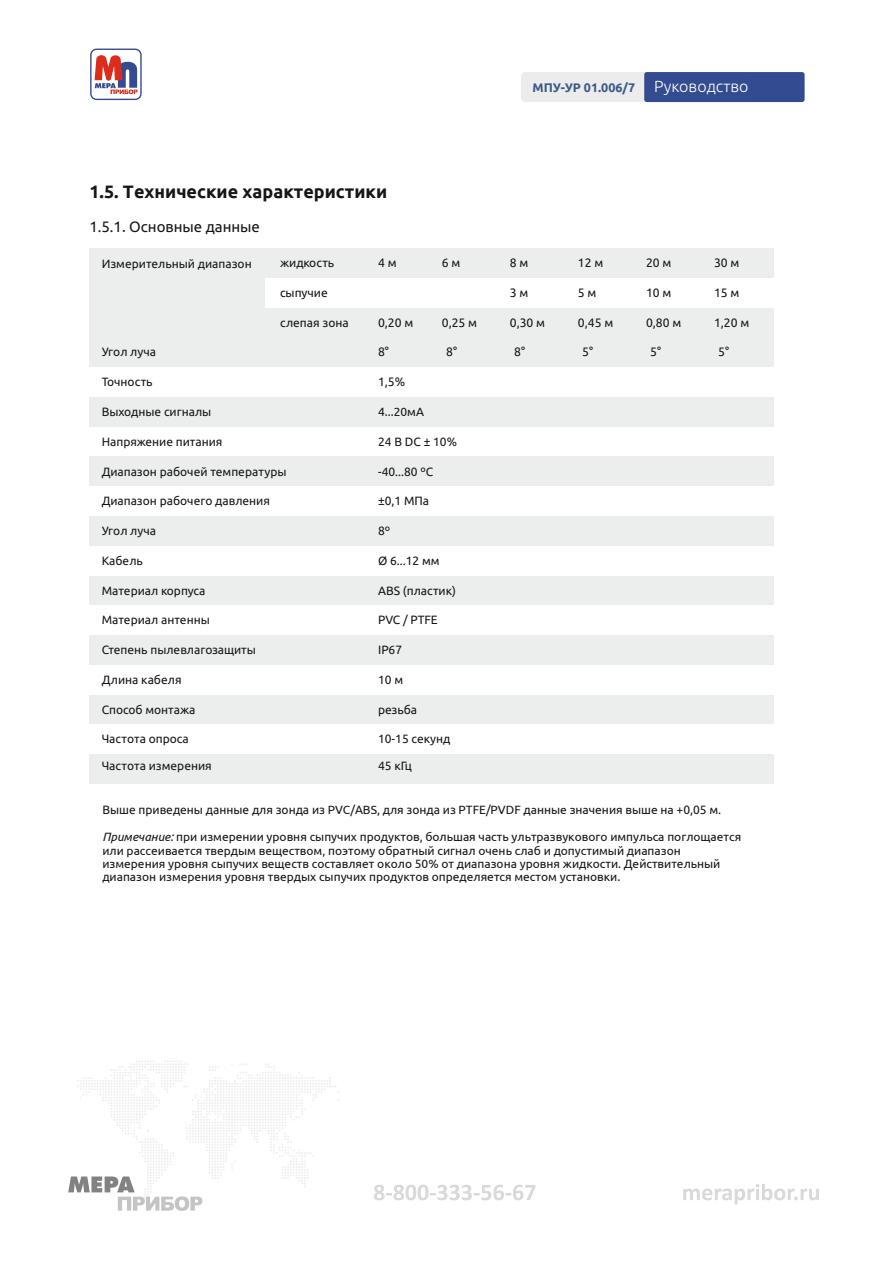
<style>
.page{position:relative;width:893px;height:1263px;background:#fff}
.page>*{position:absolute;margin:0;border:0;box-sizing:border-box;transform-origin:0 0}
.t1{font:700 18px "Ubuntu";color:#151616}
.t2{font:15px "Ubuntu";color:#151616}
.t3{font:700 12.45px "Ubuntu";color:#3b598b}
.t4{font:12.15px "Ubuntu";color:#151616}
.t5{font:12px/13.5px "Ubuntu";color:#151616}
.s1{font-weight:300;font-size:16.05px;color:#fff}
.s2{font-style:italic}
</style>
<div class="page">
<svg style="left:68px;top:1061px;width:271px;height:150px"></svg>
<svg style="left:374px;top:1184px;width:445px;height:20px"></svg>
<div style="left:521px;top:72px;width:228px;height:30px;background:#ececec;border-radius:4px"></div>
<svg style="left:90px;top:49px;width:52px;height:51px"></svg>
<div style="left:644px;top:72px;width:161px;height:30px;background:#334b90;border-radius:3px"></div>
<div style="left:89px;top:248px;width:176px;height:89px;background:#eceded"></div>
<div style="left:265px;top:248px;width:100px;height:30px;background:#eceded"></div>
<div style="left:365px;top:248px;width:68px;height:30px;background:#eceded"></div>
<div style="left:433px;top:248px;width:68px;height:30px;background:#eceded"></div>
<div style="left:501px;top:248px;width:68px;height:30px;background:#eceded"></div>
<div style="left:569px;top:248px;width:68px;height:30px;background:#eceded"></div>
<div style="left:637px;top:248px;width:68px;height:30px;background:#eceded"></div>
<div style="left:705px;top:248px;width:69px;height:30px;background:#eceded"></div>
<div style="left:265px;top:308px;width:100px;height:29px;background:#eceded"></div>
<div style="left:365px;top:308px;width:68px;height:29px;background:#eceded"></div>
<div style="left:433px;top:308px;width:68px;height:29px;background:#eceded"></div>
<div style="left:501px;top:308px;width:68px;height:29px;background:#eceded"></div>
<div style="left:569px;top:308px;width:68px;height:29px;background:#eceded"></div>
<div style="left:637px;top:308px;width:68px;height:29px;background:#eceded"></div>
<div style="left:705px;top:308px;width:69px;height:29px;background:#eceded"></div>
<div style="left:89px;top:337px;width:276px;height:30px;background:#eceded"></div>
<div style="left:365px;top:337px;width:68px;height:30px;background:#eceded"></div>
<div style="left:433px;top:337px;width:68px;height:30px;background:#eceded"></div>
<div style="left:501px;top:337px;width:68px;height:30px;background:#eceded"></div>
<div style="left:569px;top:337px;width:68px;height:30px;background:#eceded"></div>
<div style="left:637px;top:337px;width:68px;height:30px;background:#eceded"></div>
<div style="left:705px;top:337px;width:69px;height:30px;background:#eceded"></div>
<div style="left:89px;top:397px;width:276px;height:30px;background:#eceded"></div>
<div style="left:365px;top:397px;width:409px;height:30px;background:#eceded"></div>
<div style="left:89px;top:456px;width:276px;height:30px;background:#eceded"></div>
<div style="left:365px;top:456px;width:409px;height:30px;background:#eceded"></div>
<div style="left:89px;top:516px;width:276px;height:30px;background:#eceded"></div>
<div style="left:365px;top:516px;width:409px;height:30px;background:#eceded"></div>
<div style="left:89px;top:576px;width:276px;height:29px;background:#eceded"></div>
<div style="left:365px;top:576px;width:409px;height:29px;background:#eceded"></div>
<div style="left:89px;top:635px;width:276px;height:30px;background:#eceded"></div>
<div style="left:365px;top:635px;width:409px;height:30px;background:#eceded"></div>
<div style="left:89px;top:695px;width:276px;height:29px;background:#eceded"></div>
<div style="left:365px;top:695px;width:409px;height:29px;background:#eceded"></div>
<div style="left:89px;top:754px;width:276px;height:30px;background:#eceded"></div>
<div style="left:365px;top:754px;width:409px;height:30px;background:#eceded"></div>
<p class="t3" style="left:533px;top:80px;width:217px">МПУ-УР 01.006/7 <span class="s1">Руководство</span></p>
<h1 class="t1" style="left:89px;top:180px;width:299px">1.5. Технические характеристики</h1>
<p class="t2" style="left:89px;top:220px;width:172px">1.5.1. Основные данные</p>
<p class="t5" style="left:102px;top:258px;width:152px">Измерительный диапазон</p>
<p class="t5" style="left:280px;top:257px;width:56px">жидкость</p>
<p class="t4" style="left:378px;top:258px;width:20px">4 м</p>
<p class="t4" style="left:442px;top:258px;width:20px">6 м</p>
<p class="t4" style="left:510px;top:258px;width:20px">8 м</p>
<p class="t4" style="left:578px;top:258px;width:27px">12 м</p>
<p class="t4" style="left:646px;top:258px;width:27px">20 м</p>
<p class="t4" style="left:714px;top:258px;width:27px">30 м</p>
<p class="t5" style="left:280px;top:287px;width:49px">сыпучие</p>
<p class="t4" style="left:510px;top:287px;width:20px">3 м</p>
<p class="t4" style="left:578px;top:287px;width:20px">5 м</p>
<p class="t4" style="left:646px;top:287px;width:27px">10 м</p>
<p class="t4" style="left:714px;top:287px;width:27px">15 м</p>
<p class="t5" style="left:280px;top:316px;width:70px">слепая зона</p>
<p class="t4" style="left:378px;top:317px;width:37px">0,20 м</p>
<p class="t4" style="left:442px;top:317px;width:37px">0,25 м</p>
<p class="t4" style="left:510px;top:317px;width:37px">0,30 м</p>
<p class="t4" style="left:578px;top:317px;width:37px">0,45 м</p>
<p class="t4" style="left:646px;top:317px;width:37px">0,80 м</p>
<p class="t4" style="left:714px;top:317px;width:37px">1,20 м</p>
<p class="t5" style="left:102px;top:346px;width:56px">Угол луча</p>
<p class="t4" style="left:378px;top:347px;width:12px">8°</p>
<p class="t4" style="left:446px;top:347px;width:12px">8°</p>
<p class="t4" style="left:514px;top:347px;width:12px">8°</p>
<p class="t4" style="left:582px;top:347px;width:12px">5°</p>
<p class="t4" style="left:650px;top:347px;width:12px">5°</p>
<p class="t4" style="left:718px;top:347px;width:12px">5°</p>
<p class="t5" style="left:102px;top:376px;width:52px">Точность</p>
<p class="t4" style="left:378px;top:377px;width:29px">1,5%</p>
<p class="t5" style="left:102px;top:406px;width:111px">Выходные сигналы</p>
<p class="t5" style="left:378px;top:405px;width:47px">4...20мА</p>
<p class="t5" style="left:102px;top:435px;width:122px">Напряжение питания</p>
<p class="t5" style="left:378px;top:435px;width:80px">24 В DC ± 10%</p>
<p class="t5" style="left:102px;top:465px;width:186px">Диапазон рабочей температуры</p>
<p class="t5" style="left:378px;top:465px;width:57px">-40...80 ºC</p>
<p class="t5" style="left:102px;top:495px;width:170px">Диапазон рабочего давления</p>
<p class="t5" style="left:378px;top:495px;width:53px">±0,1 МПа</p>
<p class="t5" style="left:102px;top:525px;width:56px">Угол луча</p>
<p class="t5" style="left:378px;top:525px;width:14px">8º</p>
<p class="t5" style="left:102px;top:554px;width:43px">Кабель</p>
<p class="t5" style="left:378px;top:554px;width:63px">Ø 6...12 мм</p>
<p class="t5" style="left:102px;top:584px;width:105px">Материал корпуса</p>
<p class="t5" style="left:378px;top:584px;width:80px">ABS (пластик)</p>
<p class="t5" style="left:102px;top:614px;width:110px">Материал антенны</p>
<p class="t5" style="left:378px;top:614px;width:61px">PVC / PTFE</p>
<p class="t5" style="left:102px;top:644px;width:156px">Степень пылевлагозащиты</p>
<p class="t5" style="left:378px;top:644px;width:26px">IP67</p>
<p class="t5" style="left:102px;top:674px;width:81px">Длина кабеля</p>
<p class="t5" style="left:378px;top:674px;width:27px">10 м</p>
<p class="t5" style="left:102px;top:703px;width:95px">Способ монтажа</p>
<p class="t5" style="left:378px;top:703px;width:41px">резьба</p>
<p class="t5" style="left:102px;top:733px;width:89px">Частота опроса</p>
<p class="t5" style="left:378px;top:733px;width:74px">10-15 секунд</p>
<p class="t5" style="left:102px;top:759px;width:112px">Частота измерения</p>
<p class="t5" style="left:378px;top:759px;width:35px">45 кГц</p>
<p class="t5" style="left:102px;top:804px;width:620px">Выше приведены данные для зонда из PVC/АBS, для зонда из PTFE/PVDF данные значения выше на +0,05 м.</p>
<p class="t5" style="left:102px;top:830px;width:640px"><span class="s2">Примечание:</span> при измерении уровня сыпучих продуктов, большая часть ультразвукового импульса поглощается или рассеивается твердым веществом, поэтому обратный сигнал очень слаб и допустимый диапазон измерения уровня сыпучих веществ составляет около 50% от диапазона уровня жидкости. Действительный диапазон измерения уровня твердых сыпучих продуктов определяется местом установки.</p>
</div>
